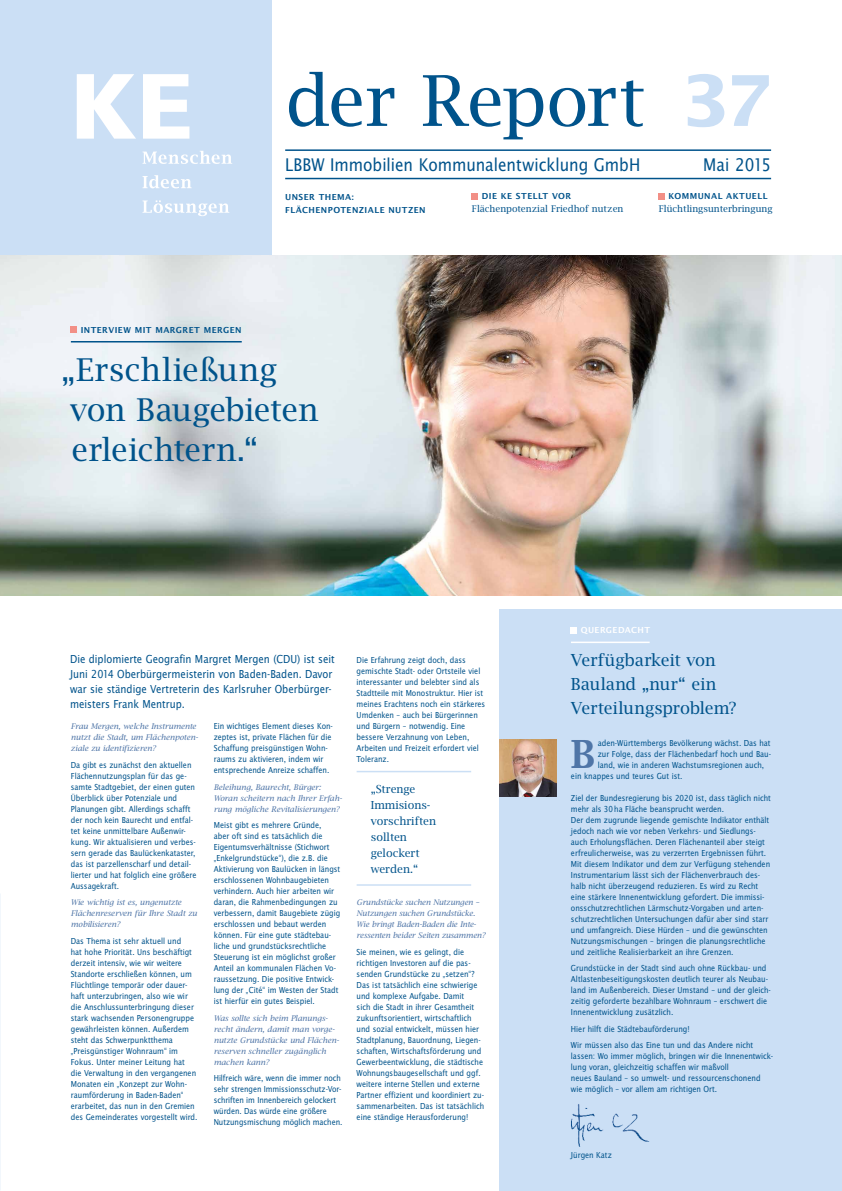
<style>
.page{position:relative;width:842px;height:1191px;background:#fff}
.page>*{position:absolute;margin:0;border:0;box-sizing:border-box;transform-origin:0 0}
.t1{font:76px "Lucida Brig EFOP";letter-spacing:-.02em;color:#00538b}
.t2{font:42px "Lucida Brig EFOP Dem Bol";color:#4f75a7}
.t3{font:34px/40px "Lucida Brig EFOP";letter-spacing:-.005em;color:#00538b}
.t4{font:19px "Lucida Sans Nar EFOP";color:#00538b}
.t5{font:18px/24px "Lucida Brig EFOP";letter-spacing:-.005em;color:#00538b}
.t6{font:12px/15px "Lucida Sans Nar EFOP";color:#00538b}
.t7{font:12px/16px "Lucida Brig EFOP";color:#00538b}
.t8{font:10px "Lucida Brig EFOP";color:#00538b}
.t9{font:9px/11px "Lucida Sans Nar EFOP";color:#00538b}
.t10{font:600 9px/13px "Lucida Sans EFOP";letter-spacing:.05em;color:#00538b}
.t11{font:600 9px "Lucida Sans EFOP";letter-spacing:.05em;color:#fff}
.t12{font:italic 8.5px/11px "Lucida Brig EFOP";color:#4f75a7}
.s1{font-family:"Lucida Sans EFOP";font-weight:700;color:#cbdff5}
</style>
<div class="page">
<div style="left:0;top:0;width:271px;height:298px;background:#cbdff5"></div>
<div style="left:499px;top:609px;width:343px;height:582px;background:#cbdff5"></div>
<svg style="left:77px;top:74px;width:59px;height:65px"></svg>
<svg style="left:143px;top:74px;width:46px;height:65px"></svg>
<svg style="left:142px;top:151px;width:90px;height:13px"></svg>
<svg style="left:142px;top:175px;width:50px;height:13px"></svg>
<svg style="left:142px;top:200px;width:87px;height:16px"></svg>
<hr style="left:357px;top:771px;width:114px;height:1px;background:#cbdff5">
<hr style="left:357px;top:884px;width:114px;height:1px;background:#cbdff5">
<hr style="left:571px;top:641px;width:79px;height:2px;background:#fff">
<svg style="left:571px;top:627px;width:6px;height:6px"></svg>
<img style="left:571px;top:1104px;width:78px;height:42px">
<img style="left:499px;top:739px;width:58px;height:58px">
<hr style="left:285px;top:149px;width:486px;height:2px;background:#00538b">
<hr style="left:285px;top:178px;width:486px;height:1px;background:#00538b">
<svg style="left:472px;top:193px;width:6px;height:6px"></svg>
<svg style="left:659px;top:193px;width:6px;height:6px"></svg>
<img style="left:0;top:255px;width:842px;height:340px">
<hr style="left:71px;top:341px;width:171px;height:1px;background:#00538b">
<svg style="left:71px;top:326px;width:6px;height:6px"></svg>
<h1 class="t1" style="left:285px;top:59px;width:487px">der Report <span class="s1">37</span></h1>
<h3 class="t4" style="left:285px;top:154px;width:357px">LBBW Immobilien Kommunalentwicklung GmbH</h3>
<h3 class="t4" style="left:703px;top:154px;width:70px">Mai 2015</h3>
<p class="t10" style="left:285px;top:191px;width:142px">UNSER THEMA:<br>FLÄCHENPOTENZIALE NUTZEN</p>
<p class="t10" style="left:482px;top:190px;width:91px">DIE KE STELLT VOR</p>
<p class="t8" style="left:472px;top:203px;width:153px">Flächenpotenzial Friedhof nutzen</p>
<p class="t10" style="left:668px;top:190px;width:100px">KOMMUNAL AKTUELL</p>
<p class="t8" style="left:659px;top:203px;width:115px">Flüchtlingsunterbringung</p>
<p class="t10" style="left:81px;top:323px;width:162px">INTERVIEW MIT MARGRET MERGEN</p>
<h3 class="t3" style="left:61px;top:351px;width:259px">„Erschließung von Baugebieten erleichtern.“</h3>
<h3 class="t6" style="left:70px;top:652px;width:266px">Die diplomierte Geografin Margret Mergen (CDU) ist seit Juni 2014 Oberbürgermeisterin von Baden-Baden. Davor war sie ständige Vertreterin des Karlsruher Oberbürger&shy;meisters Frank Mentrup.</h3>
<p class="t12" style="left:71px;top:721px;width:129px">Frau Mergen, welche Instrumente nutzt die Stadt, um Flächenpoten&shy;ziale zu identifizieren?</p>
<p class="t9" style="left:71px;top:759px;width:127px">Da gibt es zunächst den aktuellen Flächennutzungsplan für das ge&shy;samte Stadtgebiet, der einen guten Überblick über Potenziale und Planungen gibt. Allerdings schafft der noch kein Baurecht und entfal&shy;tet keine unmittelbare Außenwir&shy;kung. Wir aktualisieren und verbes&shy;sern gerade das Baulückenkataster, das ist parzellenscharf und detail&shy;lierter und hat folglich eine größere Aussagekraft.</p>
<p class="t12" style="left:71px;top:897px;width:128px">Wie wichtig ist es, ungenutzte<br>Flächenreserven für Ihre Stadt zu mobilisieren?</p>
<p class="t9" style="left:71px;top:935px;width:128px">Das Thema ist sehr aktuell und<br>hat hohe Priorität. Uns beschäftigt derzeit intensiv, wie wir weitere Standorte erschließen können, um Flüchtlinge temporär oder dauer&shy;haft unterzubringen, also wie wir die Anschlussunterbringung dieser stark wachsenden Personengruppe gewährleisten können. Außerdem steht das Schwerpunktthema „Preisgünstiger Wohnraum“ im Fokus. Unter meiner Leitung hat die Verwaltung in den vergangenen Monaten ein „Konzept zur Wohn&shy;raumförderung in Baden-Baden“ erarbeitet, das nun in den Gremien des Gemeinderates vorgestellt wird.</p>
<p class="t9" style="left:214px;top:721px;width:121px">Ein wichtiges Element dieses Kon&shy;zeptes ist, private Flächen für die Schaffung preisgünstigen Wohn&shy;raums zu aktivieren, indem wir entsprechende Anreize schaffen.</p>
<p class="t12" style="left:214px;top:782px;width:130px">Beleihung, Baurecht, Bürger:<br>Woran scheitern nach Ihrer Erfah&shy;rung mögliche Revitalisierungen?</p>
<p class="t9" style="left:214px;top:820px;width:128px">Meist gibt es mehrere Gründe,<br>aber oft sind es tatsächlich die Eigentumsverhältnisse (Stichwort „Enkelgrundstücke“), die z.B. die Aktivierung von Baulücken in längst erschlossenen Wohnbaugebieten verhindern. Auch hier arbeiten wir daran, die Rahmenbedingungen zu verbessern, damit Baugebiete zügig erschlossen und bebaut werden können. Für eine gute städtebau&shy;liche und grundstücksrechtliche Steuerung ist ein möglichst großer Anteil an kommunalen Flächen Vo&shy;raussetzung. Die positive Entwick&shy;lung der „Cité“ im Westen der Stadt ist hierfür ein gutes Beispiel.</p>
<p class="t12" style="left:214px;top:1013px;width:127px">Was sollte sich beim Planungs&shy;recht ändern, damit man vorge&shy;nutzte Grundstücke und Flächen&shy;reserven schneller zugänglich machen kann?</p>
<p class="t9" style="left:214px;top:1073px;width:130px">Hilfreich wäre, wenn die immer noch sehr strengen Immissionsschutz‑-Vor&shy;schriften im Innenbereich gelockert würden. Das würde eine größere Nutzungsmischung möglich machen.</p>
<p class="t9" style="left:357px;top:655px;width:130px">Die Erfahrung zeigt doch, dass gemischte Stadt- oder Ortsteile viel interessanter und belebter sind als<br>Stadtteile mit Monostruktur. Hier ist meines Erachtens noch ein stärkeres<br>Umdenken – auch bei Bürgerinnen und Bürgern – notwendig. Eine bessere Verzahnung von Leben,<br>Arbeiten und Freizeit erfordert viel<br>Toleranz.</p>
<h3 class="t7" style="left:371px;top:781px;width:67px">„Strenge<br>Immisions&shy;vorschriften sollten gelockert werden.“</h3>
<p class="t12" style="left:357px;top:897px;width:130px">Grundstücke suchen Nutzungen – Nutzungen suchen Grundstücke.<br>Wie bringt Baden-Baden die Inte&shy;ressenten beider Seiten zusammen?</p>
<p class="t9" style="left:357px;top:946px;width:129px">Sie meinen, wie es gelingt, die richtigen Investoren auf die pas&shy;senden Grundstücke zu „setzen“?<br>Das ist tatsächlich eine schwierige und komplexe Aufgabe. Damit<br>sich die Stadt in ihrer Gesamtheit zukunftsorientiert, wirtschaftlich und sozial entwickelt, müssen hier Stadtplanung, Bauordnung, Liegen&shy;schaften, Wirtschaftsförderung und Gewerbeentwicklung, die städtische Wohnungsbaugesellschaft und ggf. weitere interne Stellen und externe Partner effizient und koordiniert zu&shy;sammenarbeiten. Das ist tatsächlich eine ständige Herausforderung!</p>
<p class="t11" style="left:581px;top:625px;width:71px">QUERGEDACHT</p>
<h3 class="t5" style="left:571px;top:648px;width:167px">Verfügbarkeit von<br>Bauland „nur“ ein<br>Verteilungsproblem?</h3>
<h2 class="t2" style="left:571px;top:730px;width:26px">B</h2>
<p class="t9" style="left:598px;top:737px;width:174px">aden-Württembergs Bevölkerung wächst. Das hat</p>
<p class="t9" style="left:598px;top:748px;width:175px">zur Folge, dass der Flächenbedarf hoch und Bau-</p>
<p class="t9" style="left:598px;top:759px;width:168px">land, wie in anderen Wachstumsregionen auch,</p>
<p class="t9" style="left:571px;top:770px;width:113px">ein knappes und teures Gut ist.</p>
<p class="t9" style="left:571px;top:792px;width:202px">Ziel der Bundesregierung bis 2020 ist, dass täglich nicht mehr als 30ha Fläche beansprucht werden.<br>Der dem zugrunde liegende gemischte Indikator enthält jedoch nach wie vor neben Verkehrs- und Siedlungs&shy;auch Erholungsflächen. Deren Flächenanteil aber steigt erfreulicherweise, was zu verzerrten Ergebnissen führt.<br>Mit diesem Indikator und dem zur Verfügung stehenden Instrumentarium lässt sich der Flächenverbrauch des&shy;halb nicht überzeugend reduzieren. Es wird zu Recht eine stärkere Innenentwicklung gefordert. Die immissi&shy;onsschutzrechtlichen Lärmschutz-Vorgaben und arten&shy;schutzrechtlichen Untersuchungen dafür aber sind starr und umfangreich. Diese Hürden – und die gewünschten Nutzungsmischungen – bringen die planungsrechtliche und zeitliche Realisierbarkeit an ihre Grenzen.</p>
<p class="t9" style="left:571px;top:963px;width:201px">Grundstücke in der Stadt sind auch ohne Rückbau- und Altlastenbeseitigungskosten deutlich teurer als Neubau&shy;land im Außenbereich. Dieser Umstand – und der gleich&shy;zeitig geforderte bezahlbare Wohnraum – erschwert die Innenentwicklung zusätzlich.</p>
<p class="t9" style="left:571px;top:1021px;width:184px;line-height:16.5px">Hier hilft die Städtebauförderung!<br>Wir müssen also das Eine tun und das Andere nicht</p>
<p class="t9" style="left:571px;top:1051px;width:204px">lassen: Wo immer möglich, bringen wir die Innenentwick&shy;lung voran, gleichzeitig schaffen wir maßvoll<br>neues Bauland – so umwelt- und ressourcenschonend wie möglich – vor allem am richtigen Ort.</p>
<p class="t9" style="left:571px;top:1150px;width:42px">Jürgen Katz</p>
</div>
